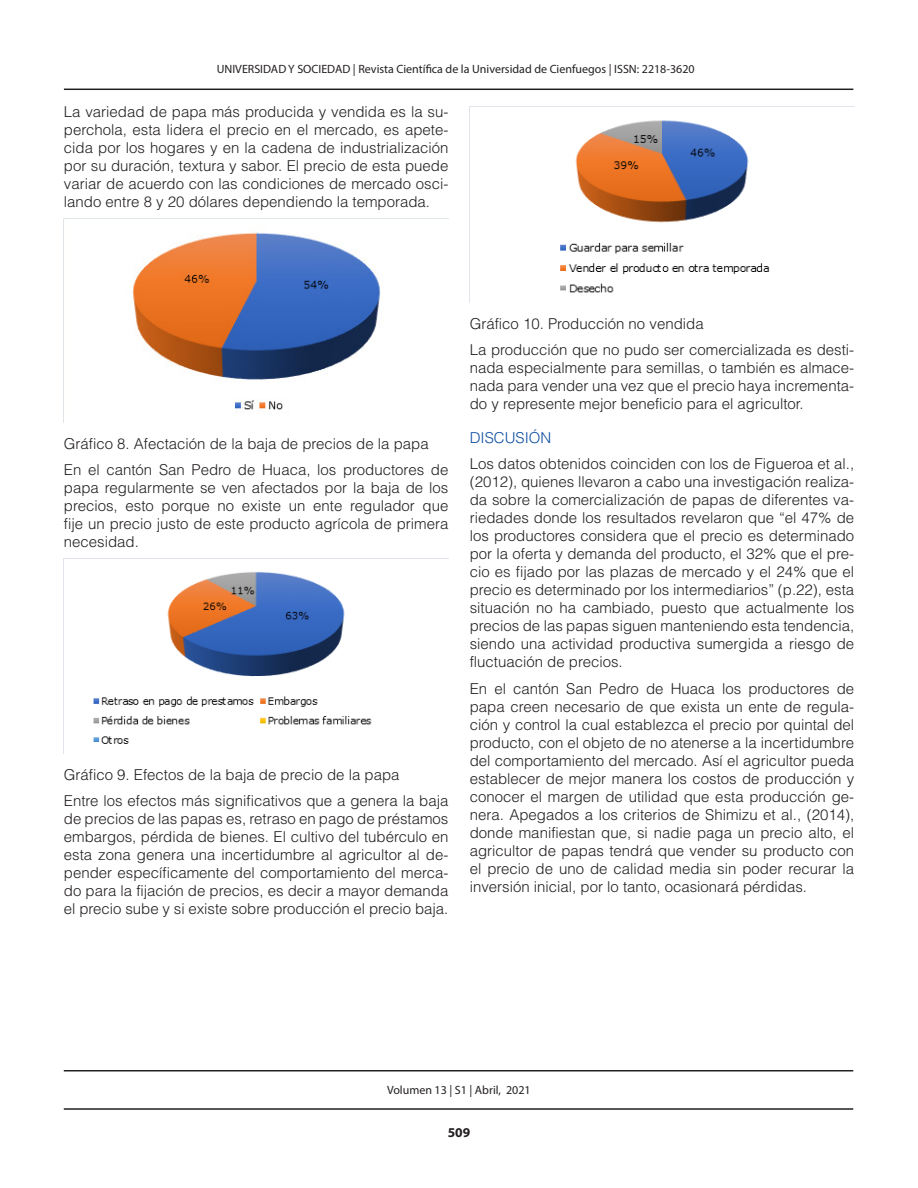
<style>
.page{position:relative;width:918px;height:1188px;background:#fff}
.page>*{position:absolute;margin:0;border:0;box-sizing:border-box;transform-origin:0 0}
.TEXTO{font:300 15px/18px "Helvetica LT Std";color:#231f20;text-align:justify}
.TITULOS_AZUL{font:300 15px "Helvetica LT Std";color:#0d4da1}
.t1{font:700 13.5px "Myriad Pro";color:#231f20}
.t2{font:12px "Myriad Pro";color:#231f20}
</style>
<div class="page">
<hr style="left:64px;top:89px;width:789px;height:1px;background:#231f20">
<hr style="left:64px;top:1108px;width:789px;height:2px;background:#231f20">
<hr style="left:64px;top:1070px;width:789px;height:1px;background:#231f20">
<img style="left:132px;top:232px;width:249px;height:178px">
<img style="left:93px;top:572px;width:279px;height:172px">
<img style="left:470px;top:106px;width:384px;height:187px">
<p class="t2" style="left:217px;top:61px;width:479px">UNIVERSIDAD Y SOCIEDAD | Revista Científica de la Universidad de Cienfuegos | ISSN: 2218-3620</p>
<p class="TEXTO" style="left:64px;top:103px;width:386px">La variedad de papa más producida y vendida es la su&shy;perchola, esta lidera el precio en el mercado, es apete&shy;cida por los hogares y en la cadena de industrialización por su duración, textura y sabor. El precio de esta puede variar de acuerdo con las condiciones de mercado osci&shy;lando entre 8 y 20 dólares dependiendo la temporada.</p>
<p class="TEXTO" style="left:64px;top:434px;width:366px">Gráfico 8. Afectación de la baja de precios de la papa</p>
<p class="TEXTO" style="left:64px;top:461px;width:386px">En el cantón San Pedro de Huaca, los productores de papa regularmente se ven afectados por la baja de los precios, esto porque no existe un ente regulador que fije un precio justo de este producto agrícola de primera necesidad.</p>
<p class="TEXTO" style="left:64px;top:765px;width:337px">Gráfico 9. Efectos de la baja de precio de la papa</p>
<p class="TEXTO" style="left:64px;top:792px;width:386px">Entre los efectos más significativos que a genera la baja de precios de las papas es, retraso en pago de préstamos embargos, pérdida de bienes. El cultivo del tubérculo en esta zona genera una incertidumbre al agricultor al de&shy;pender específicamente del comportamiento del merca&shy;do para la fijación de precios, es decir a mayor demanda el precio sube y si existe sobre producción el precio baja.</p>
<p class="TEXTO" style="left:470px;top:314px;width:235px">Gráfico 10. Producción no vendida</p>
<p class="TEXTO" style="left:470px;top:341px;width:386px">La producción que no pudo ser comercializada es desti&shy;nada especialmente para semillas, o también es almace&shy;nada para vender una vez que el precio haya incrementa&shy;do y represente mejor beneficio para el agricultor.</p>
<p class="TITULOS_AZUL" style="left:470px;top:428px;width:83px">DISCUSIÓN</p>
<p class="TEXTO" style="left:470px;top:455px;width:386px">Los datos obtenidos coinciden con los de Figueroa et al., (2012), quienes llevaron a cabo una investigación realiza&shy;da sobre la comercialización de papas de diferentes va&shy;riedades donde los resultados revelaron que “el 47% de los productores considera que el precio es determinado por la oferta y demanda del producto, el 32% que el pre&shy;cio es fijado por las plazas de mercado y el 24% que el precio es determinado por los intermediarios” (p.22), esta situación no ha cambiado, puesto que actualmente los precios de las papas siguen manteniendo esta tendencia, siendo una actividad productiva sumergida a riesgo de fluctuación de precios.</p>
<p class="TEXTO" style="left:470px;top:679px;width:386px">En el cantón San Pedro de Huaca los productores de papa creen necesario de que exista un ente de regula&shy;ción y control la cual establezca el precio por quintal del producto, con el objeto de no atenerse a la incertidumbre del comportamiento del mercado. Así el agricultor pueda establecer de mejor manera los costos de producción y conocer el margen de utilidad que esta producción ge&shy;nera. Apegados a los criterios de Shimizu et al., (2014), donde manifiestan que, si nadie paga un precio alto, el agricultor de papas tendrá que vender su producto con el precio de uno de calidad media sin poder recurar la inversión inicial, por lo tanto, ocasionará pérdidas.</p>
<p class="t2" style="left:387px;top:1083px;width:145px">Volumen 13 | S1 | Abril, 2021</p>
<p class="t1" style="left:448px;top:1124px;width:24px">509</p>
</div>
